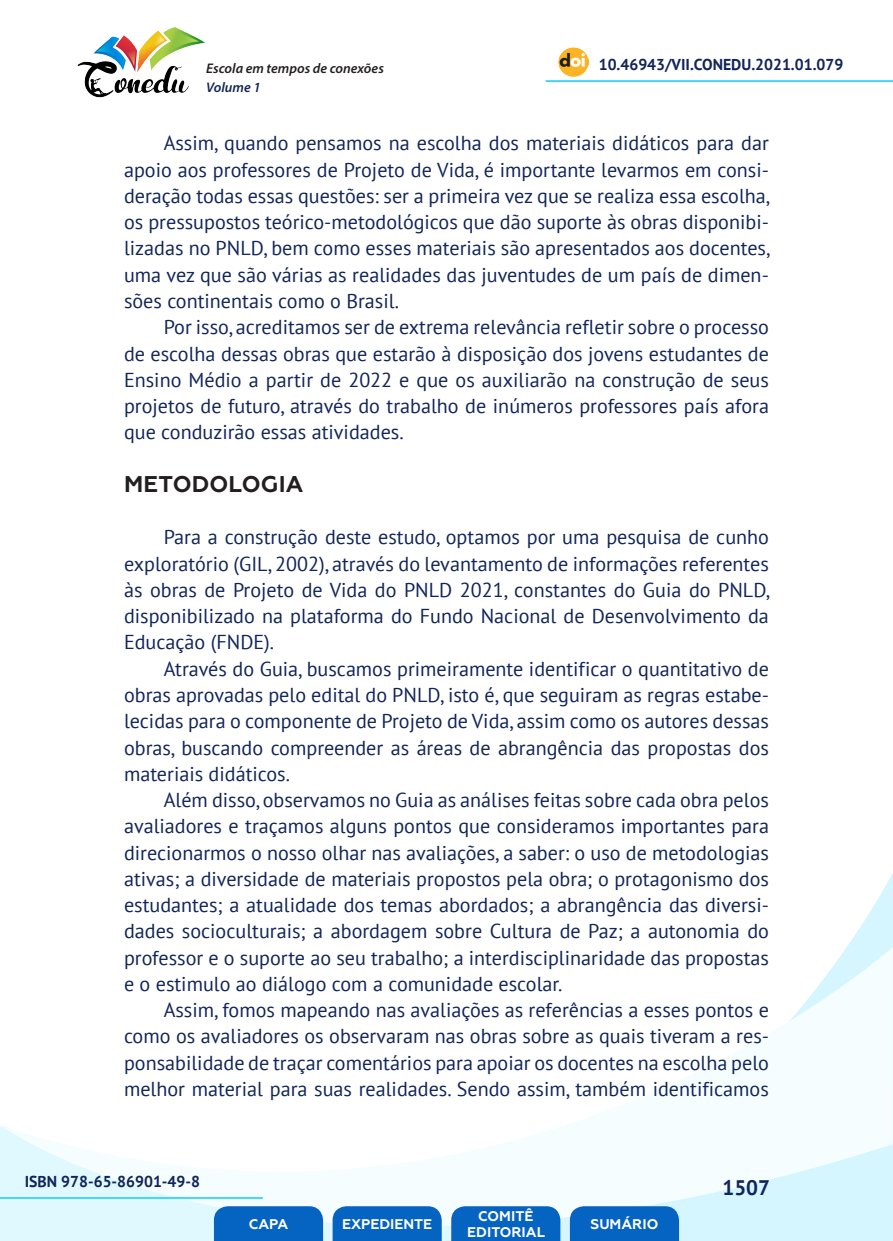
<style>
.page{position:relative;width:893px;height:1241px;background:#fff}
.page>*{position:absolute;margin:0;border:0;box-sizing:border-box;transform-origin:0 0}
._9_SUBTÍTULO_1{font:700 22.75px "Geometria";letter-spacing:.005em;color:#231f20}
.t1{font:700 21px "PT Sans";color:#112558}
._8_CORPO{font:20.12px/26.2px "PT Sans";color:#112558;text-align:justify}
.t2{font:700 15.75px "PT Sans";color:#112558}
.t3{font:700 14px/16.8px "Geometria";color:#fff;text-align:center}
.t4{font:italic 600 14px "Myriad Pro";color:#231f20}
.t5{font:italic 600 14px "Myriad Pro";color:#112558}
</style>
<div class="page">
<svg style="left:848px;top:873px;width:45px;height:73px"></svg>
<svg style="left:0;top:946px;width:893px;height:294px"></svg>
<hr style="left:0;top:1196px;width:263px;height:2px;background:#2dd4fe">
<hr style="left:546px;top:80px;width:347px;height:2px;background:#2dd4fe">
<img style="left:559px;top:47px;width:30px;height:30px">
<img style="left:77px;top:27px;width:128px;height:71px">
<svg style="left:214px;top:1205px;width:109px;height:35px;background:#126bc4"></svg>
<svg style="left:333px;top:1205px;width:109px;height:35px;background:#126bc4"></svg>
<svg style="left:451px;top:1205px;width:109px;height:35px;background:#126bc4"></svg>
<svg style="left:570px;top:1205px;width:109px;height:35px;background:#116bc4"></svg>
<p class="t4" style="left:206px;top:59px;width:179px">Escola em tempos de conexões</p>
<p class="t2" style="left:599px;top:54px;width:246px">10.46943/VII.CONEDU.2021.01.079</p>
<p class="t5" style="left:206px;top:78px;width:56px">Volume 1</p>
<p class="_8_CORPO" style="left:124px;top:130px;width:648px;text-indent:40px">Assim, quando pensamos na escolha dos materiais didáticos para dar apoio aos professores de Projeto de Vida, é importante levarmos em consi&shy;deração todas essas questões: ser a primeira vez que se realiza essa escolha, os pressupostos teórico-metodológicos que dão suporte às obras disponibi&shy;lizadas no PNLD, bem como esses materiais são apresentados aos docentes, uma vez que são várias as realidades das juventudes de um país de dimen&shy;sões continentais como o Brasil.</p>
<p class="_8_CORPO" style="left:124px;top:313px;width:646px;text-indent:40px">Por isso, acreditamos ser de extrema relevância refletir sobre o processo de escolha dessas obras que estarão à disposição dos jovens estudantes de Ensino Médio a partir de 2022 e que os auxiliarão na construção de seus projetos de futuro, através do trabalho de inúmeros professores país afora que conduzirão essas atividades.</p>
<p class="_9_SUBTÍTULO_1" style="left:124px;top:470px;width:181px">METODOLOGIA</p>
<p class="_8_CORPO" style="left:124px;top:523px;width:648px;text-indent:40px">Para a construção deste estudo, optamos por uma pesquisa de cunho exploratório (GIL, 2002), através do levantamento de informações referentes às obras de Projeto de Vida do PNLD 2021, constantes do Guia do PNLD, disponibilizado na plataforma do Fundo Nacional de Desenvolvimento da Educação (FNDE).</p>
<p class="_8_CORPO" style="left:124px;top:655px;width:646px;text-indent:40px">Através do Guia, buscamos primeiramente identificar o quantitativo de obras aprovadas pelo edital do PNLD, isto é, que seguiram as regras estabe&shy;lecidas para o componente de Projeto de Vida, assim como os autores dessas obras, buscando compreender as áreas de abrangência das propostas dos materiais didáticos.</p>
<p class="_8_CORPO" style="left:124px;top:786px;width:646px;text-indent:40px">Além disso, observamos no Guia as análises feitas sobre cada obra pelos avaliadores e traçamos alguns pontos que consideramos importantes para direcionarmos o nosso olhar nas avaliações, a saber: o uso de metodologias ativas; a diversidade de materiais propostos pela obra; o protagonismo dos estudantes; a atualidade dos temas abordados; a abrangência das diversi&shy;dades socioculturais; a abordagem sobre Cultura de Paz; a autonomia do professor e o suporte ao seu trabalho; a interdisciplinaridade das propostas e o estimulo ao diálogo com a comunidade escolar.</p>
<p class="_8_CORPO" style="left:124px;top:996px;width:646px;text-indent:40px">Assim, fomos mapeando nas avaliações as referências a esses pontos e como os avaliadores os observaram nas obras sobre as quais tiveram a res&shy;ponsabilidade de traçar comentários para apoiar os docentes na escolha pelo melhor material para suas realidades. Sendo assim, também identificamos</p>
<p class="t2" style="left:25px;top:1170px;width:177px">ISBN 978-65-86901-49-8</p>
<p class="t3" style="left:249px;top:1215px;width:41px">CAPA</p>
<p class="t3" style="left:342px;top:1215px;width:92px">EXPEDIENTE</p>
<p class="t3" style="left:467px;top:1207px;width:79px">COMITÊ<br>EDITORIAL</p>
<p class="t3" style="left:590px;top:1215px;width:69px">SUMÁRIO</p>
<p class="t1" style="left:722px;top:1173px;width:49px">1507</p>
</div>
